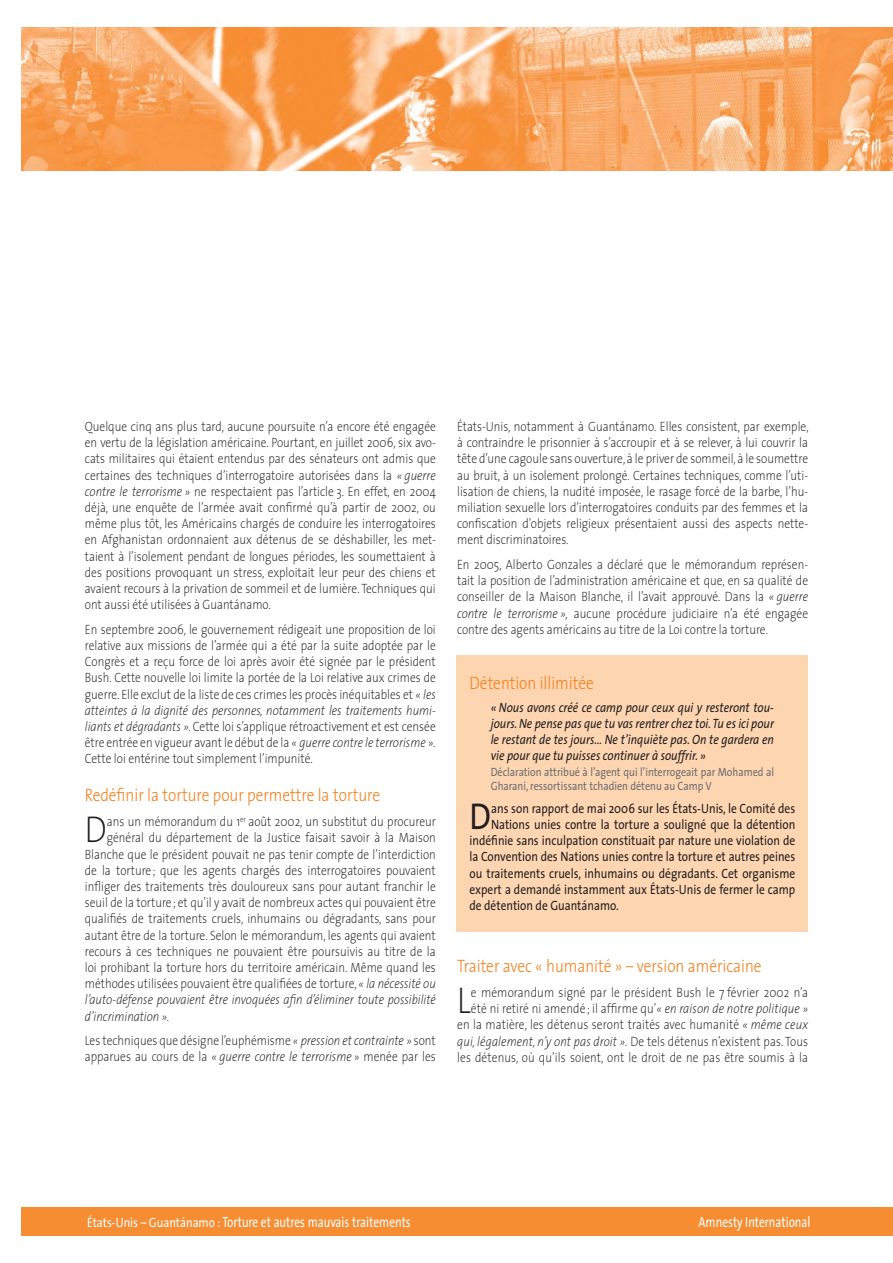
<style>
.page{position:relative;width:893px;height:1263px;background:#fff}
.page>*{position:absolute;margin:0;border:0;box-sizing:border-box;transform-origin:0 0}
.t1{font:200 37.5px "The Sans";color:#231f20;scale:.85 1}
.t2{font:37.5px "The Sans";color:#231f20;scale:.85 1}
.t3{font:300 18px "The Sans";color:#f5821f;scale:.85 1}
.t4{font:14.85px "The Sans";color:#fff;scale:.77 1}
.t5{font:200 13.5px/16.2px "The Sans";color:#231f20;text-align:justify;scale:.85 1}
.t6{font:13.5px "The Sans";color:#231f20;scale:.85 1}
.t7{font:italic 13.5px/16.2px "The Sans";color:#231f20;text-align:justify;scale:.85 1}
.t8{font:italic 200 13.5px "The Sans";color:#231f20;scale:.85 1}
.t9{font:12px/14.4px "The Sans";color:#6c6e70;scale:.85 1}
.s1{font-style:italic}
.s2{font-size:13.5px}
</style>
<div class="page">
<img style="left:22px;top:27px;width:870px;height:143px">
<div style="left:21px;top:1208px;width:871px;height:28px;background:#f68d32"></div>
<div style="left:456px;top:655px;width:352px;height:276px;background:#fed5b1"></div>
<p class="t5" style="left:85px;top:420px;width:414px">Quelque cinq ans plus tard, aucune poursuite n’a encore été engagée en vertu de la législation américaine. Pourtant, en juillet 2006, six avo&shy;cats militaires qui étaient entendus par des sénateurs ont admis que certaines des techniques d’interrogatoire autorisées dans la <span class="s1">« guerre contre le terrorisme »</span> ne respectaient pas l’article 3. En effet, en 2004 déjà, une enquête de l’armée avait confirmé qu’à partir de 2002, ou même plus tôt, les Américains chargés de conduire les interrogatoires en Afghanistan ordonnaient aux détenus de se déshabiller, les met&shy;taient à l’isolement pendant de longues périodes, les soumettaient à des positions provoquant un stress, exploitait leur peur des chiens et avaient recours à la privation de sommeil et de lumière. Techniques qui ont aussi été utilisées à Guantánamo.</p>
<p class="t5" style="left:85px;top:623px;width:414px">En septembre 2006, le gouvernement rédigeait une proposition de loi relative aux missions de l’armée qui a été par la suite adoptée par le Congrès et a reçu force de loi après avoir été signée par le président Bush. Cette nouvelle loi limite la portée de la Loi relative aux crimes de guerre. Elle exclut de la liste de ces crimes les procès inéquitables et <span class="s1">« les atteintes à la dignité des personnes, notamment les traitements humi&shy;liants et dégradants ».</span> Cette loi s’applique rétroactivement et est censée être entrée en vigueur avant le début de la <span class="s1">« guerre contre le terrorisme ».<br></span>Cette loi entérine tout simplement l’impunité.</p>
<h2 class="t3" style="left:85px;top:788px;width:349px">Redéfinir la torture pour permettre la torture</h2>
<h1 class="t1" style="left:85px;top:815px;width:27px">D</h1>
<p class="t5" style="left:107px;top:816px;width:388px">ans un mémorandum du 1<sup>er</sup> août 2002, un substitut du procureur</p>
<p class="t5" style="left:107px;top:832px;width:388px">général du département de la Justice faisait savoir à la Maison</p>
<p class="t5" style="left:85px;top:848px;width:414px">Blanche que le président pouvait ne pas tenir compte de l’interdiction</p>
<p class="t5" style="left:85px;top:864px;width:414px">de la torture ; que les agents chargés des interrogatoires pouvaient</p>
<p class="t5" style="left:85px;top:880px;width:414px">infliger des traitements très douloureux sans pour autant franchir le</p>
<p class="t5" style="left:85px;top:897px;width:414px">seuil de la torture ; et qu’il y avait de nombreux actes qui pouvaient être</p>
<p class="t5" style="left:85px;top:913px;width:414px">qualifiés de traitements cruels, inhumains ou dégradants, sans pour</p>
<p class="t5" style="left:85px;top:929px;width:414px">autant être de la torture. Selon le mémorandum, les agents qui avaient</p>
<p class="t5" style="left:85px;top:945px;width:414px">recours à ces techniques ne pouvaient être poursuivis au titre de la</p>
<p class="t5" style="left:85px;top:961px;width:414px">loi prohibant la torture hors du territoire américain. Même quand les</p>
<p class="t5" style="left:85px;top:978px;width:414px">méthodes utilisées pouvaient être qualifiées de torture, <span class="s1">« la nécessité ou</span></p>
<p class="t8" style="left:85px;top:995px;width:414px">l’auto-défense pouvaient être invoquées afin d’éliminer toute possibilité</p>
<p class="t8" style="left:85px;top:1011px;width:101px">d’incrimination ».</p>
<p class="t5" style="left:85px;top:1035px;width:414px">Les techniques que désigne l’euphémisme <span class="s1">« pression et contrainte »</span> sont apparues au cours de la <span class="s1">« guerre contre le terrorisme »</span> menée par les</p>
<p class="t5" style="left:457px;top:420px;width:415px">États-Unis, notamment à Guantánamo. Elles consistent, par exemple, à contraindre le prisonnier à s’accroupir et à se relever, à lui couvrir la tête d’une cagoule sans ouverture, à le priver de sommeil, à le soumettre au bruit, à un isolement prolongé. Certaines techniques, comme l’uti&shy;lisation de chiens, la nudité imposée, le rasage forcé de la barbe, l’hu&shy;miliation sexuelle lors d’interrogatoires conduits par des femmes et la confiscation d’objets religieux présentaient aussi des aspects nette&shy;ment discriminatoires.</p>
<p class="t5" style="left:457px;top:558px;width:414px">En 2005, Alberto Gonzales a déclaré que le mémorandum représen&shy;tait la position de l’administration américaine et que, en sa qualité de conseiller de la Maison Blanche, il l’avait approuvé. Dans la <span class="s1">« guerre contre le terrorisme »,</span> aucune procédure judiciaire n’a été engagée contre des agents américains au titre de la Loi contre la torture.</p>
<h2 class="t3" style="left:469px;top:676px;width:148px">Détention illimitée</h2>
<p class="t7" style="left:490px;top:701px;width:335px">« Nous avons créé ce camp pour ceux qui y resteront tou&shy;jours. Ne pense pas que tu vas rentrer chez toi. Tu es ici pour le restant de tes jours… Ne t’inquiète pas. On te gardera en vie pour que tu puisses continuer à souffrir. »</p>
<p class="t9" style="left:490px;top:766px;width:335px">Déclaration attribué à l’agent qui l’interrogeait par Mohamed al<br>Gharani, ressortissant tchadien détenu au Camp V</p>
<h1 class="t2" style="left:469px;top:802px;width:27px">D</h1>
<p class="t6" style="left:491px;top:803px;width:359px">ans son rapport de mai 2006 sur les États-Unis, le Comité des</p>
<p class="t6" style="left:491px;top:819px;width:359px">Nations unies contre la torture a souligné que la détention</p>
<p class="t6" style="left:469px;top:835px;width:385px">indéfinie sans inculpation constituait par nature une violation de</p>
<p class="t6" style="left:469px;top:852px;width:385px">la Convention des Nations unies contre la torture et autres peines</p>
<p class="t6" style="left:469px;top:868px;width:385px">ou traitements cruels, inhumains ou dégradants. Cet organisme</p>
<p class="t6" style="left:469px;top:884px;width:385px">expert a demandé instamment aux États-Unis de fermer le camp</p>
<p class="t6" style="left:469px;top:900px;width:177px">de détention de Guantánamo.</p>
<h2 class="t3" style="left:457px;top:959px;width:359px">Traiter avec « humanité » – version américaine</h2>
<h1 class="t1" style="left:457px;top:986px;width:17px">L</h1>
<p class="t5" style="left:457px;top:986px;width:414px;text-align:right">e mémorandum signé par le président Bush le 7 février 2002 n’a été ni retiré ni amendé ; il affirme qu’<span class="s1">« en raison de notre politique » </span>en la matière, les détenus seront traités avec humanité <span class="s1">« même ceux qui, légalement, n’y ont pas droit ».</span> De tels détenus n’existent pas. Tous les détenus, où qu’ils soient, ont le droit de ne pas être soumis à la</p>
<p class="t4" style="left:87px;top:1216px;width:422px"><span class="s2">États-Unis – Guantánamo :</span> Torture et autres mauvais traitements</p>
<p class="t4" style="left:698px;top:1216px;width:147px">Amnesty International</p>
</div>
